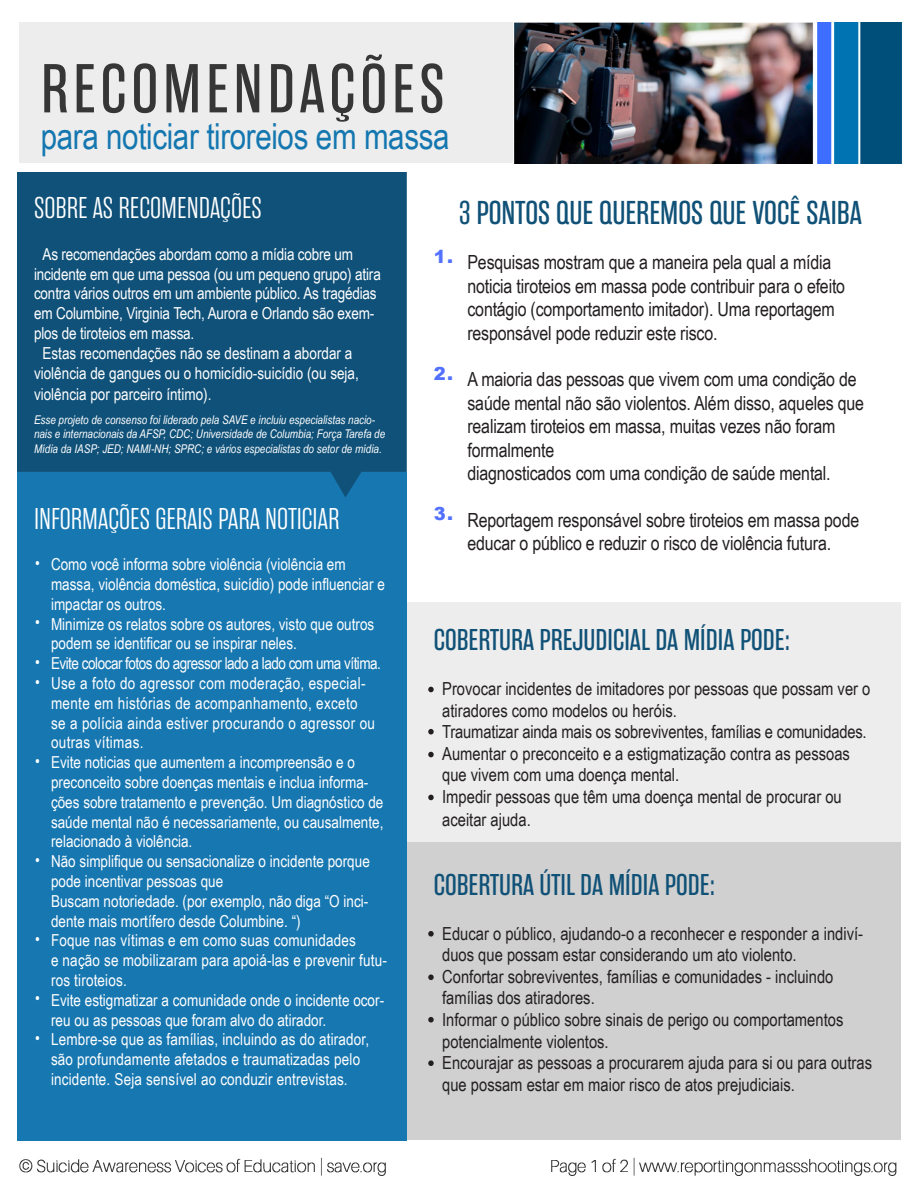
<style>
.page{position:relative;width:918px;height:1188px;background:#fff}
.page>*{position:absolute;margin:0;border:0;box-sizing:border-box;transform-origin:0 0}
.t1{font:69px "Rama Gothic E";letter-spacing:.07em;color:#363636}
.t2{font:36px "Arial Narrow";letter-spacing:-.01em;color:#1477b0}
.t3{font:33px "Rama Gothic E";color:#105177}
.t4{font:30px "Rama Gothic E";color:#105177}
.t5{font:300 30px "Rama Gothic E";color:#fff}
.t6{font:19.5px/23.4px "Arial Narrow";letter-spacing:-.01em;color:#231f20}
.t7{font:18px/21.6px "Arial Narrow";color:#231f20}
.t8{font:900 18px "Arial";color:#5271ff}
.t9{font:16.5px/19.8px "Arial Narrow";color:#fff}
.t10{font:16.5px/19.8px "Arial Narrow";letter-spacing:.02em;color:#fff}
.t11{font:16.5px "Arial Narrow";letter-spacing:-.03em;color:#fff}
.t12{font:italic 12px/14.4px "Arial Narrow";color:#fff}
</style>
<div class="page">
<div style="left:407px;top:603px;width:494px;height:239px;background:#ededed"></div>
<div style="left:407px;top:842px;width:494px;height:298px;background:#d0d0d0"></div>
<div style="left:17px;top:472px;width:390px;height:669px;background:#1777b1"></div>
<div style="left:19px;top:22px;width:494px;height:141px;background:#ededed"></div>
<svg style="left:17px;top:172px;width:390px;height:325px;background:#10537d"></svg>
<img style="left:514px;top:22px;width:388px;height:141px">
<img style="left:19px;top:1157px;width:878px;height:19px">
<svg style="left:428px;top:687px;width:6px;height:5px"></svg>
<svg style="left:428px;top:752px;width:6px;height:5px"></svg>
<svg style="left:428px;top:795px;width:6px;height:5px"></svg>
<svg style="left:428px;top:729px;width:6px;height:6px"></svg>
<svg style="left:428px;top:931px;width:6px;height:6px"></svg>
<svg style="left:428px;top:974px;width:6px;height:6px"></svg>
<svg style="left:428px;top:1017px;width:6px;height:6px"></svg>
<svg style="left:428px;top:1060px;width:6px;height:6px"></svg>
<p class="t1" style="left:41px;top:51px;width:405px">RECOMENDAÇÕES</p>
<p class="t2" style="left:41px;top:110px;width:410px">para noticiar tiroreios em massa</p>
<p class="t5" style="left:34px;top:192px;width:229px">SOBRE AS RECOMENDAÇÕES</p>
<p class="t9" style="left:34px;top:243px;width:348px;text-indent:9px">As recomendações abordam como a mídia cobre um incidente em que uma pessoa (ou um pequeno grupo) atira contra vários outros em um ambiente público. As tragédias em Columbine, Virginia Tech, Aurora e Orlando são exem&shy;plos de tiroteios em massa.</p>
<p class="t9" style="left:34px;top:342px;width:326px;text-align:center">Estas recomendações não se destinam a abordar a violência de gangues ou o homicídio-suicídio (ou seja,</p>
<p class="t9" style="left:34px;top:384px;width:179px">violência por parceiro íntimo).</p>
<p class="t3" style="left:459px;top:195px;width:404px">3 PONTOS QUE QUEREMOS QUE VOCÊ SAIBA</p>
<p class="t6" style="left:468px;top:250px;width:379px">Pesquisas mostram que a maneira pela qual a mídia noticia tiroteios em massa pode contribuir para o efeito contágio (comportamento imitador). Uma reportagem responsável pode reduzir este risco.</p>
<p class="t6" style="left:468px;top:367px;width:398px">A maioria das pessoas que vivem com uma condição de saúde mental não são violentos. Além disso, aqueles que realizam tiroteios em massa, muitas vezes não foram formalmente</p>
<p class="t6" style="left:468px;top:461px;width:365px">diagnosticados com uma condição de saúde mental.</p>
<p class="t6" style="left:468px;top:507px;width:393px">Reportagem responsável sobre tiroteios em massa pode educar o público e reduzir o risco de violência futura.</p>
<p class="t8" style="left:434px;top:244px;width:21px">1.</p>
<p class="t8" style="left:434px;top:361px;width:21px">2.</p>
<p class="t12" style="left:34px;top:412px;width:353px">Esse projeto de consenso foi liderado pela SAVE e incluiu especialistas nacio&shy;nais e internacionais da AFSP, CDC; Universidade de Columbia; Força Tarefa de<br>Mídia da IASP; JED; NAMI-NH; SPRC; e vários especialistas do setor de mídia.</p>
<p class="t5" style="left:34px;top:502px;width:307px">INFORMAÇÕES GERAIS PARA NOTICIAR</p>
<p class="t9" style="left:51px;top:554px;width:335px">Como você informa sobre violência (violência em massa, violência doméstica, suicídio) pode influenciar e impactar os outros.</p>
<p class="t9" style="left:51px;top:613px;width:325px">Minimize os relatos sobre os autores, visto que outros podem se identificar ou se inspirar neles.</p>
<p class="t11" style="left:51px;top:651px;width:332px">Evite colocar fotos do agressor lado a lado com uma vítima.</p>
<p class="t10" style="left:51px;top:673px;width:326px">Use a foto do agressor com moderação, especial&shy;mente em histórias de acompanhamento, exceto se a polícia ainda estiver procurando o agressor ou outras vítimas.</p>
<p class="t9" style="left:51px;top:752px;width:334px">Evite noticias que aumentem a incompreensão e o preconceito sobre doenças mentais e inclua informa&shy;ções sobre tratamento e prevenção. Um diagnóstico de saúde mental não é necessariamente, ou causalmente, relacionado à violência.</p>
<p class="t9" style="left:51px;top:851px;width:320px">Não simplifique ou sensacionalize o incidente porque pode incentivar pessoas que</p>
<p class="t9" style="left:51px;top:890px;width:319px">Buscam notoriedade. (por exemplo, não diga “O inci&shy;dente mais mortífero desde Columbine. “)</p>
<p class="t9" style="left:51px;top:930px;width:337px">Foque nas vítimas e em como suas comunidades<br>e nação se mobilizaram para apoiá-las e prevenir futu&shy;ros tiroteios.</p>
<p class="t9" style="left:51px;top:989px;width:335px">Evite estigmatizar a comunidade onde o incidente ocor&shy;reu ou as pessoas que foram alvo do atirador.</p>
<p class="t9" style="left:51px;top:1029px;width:320px">Lembre-se que as famílias, incluindo as do atirador, são profundamente afetados e traumatizadas pelo incidente. Seja sensível ao conduzir entrevistas.</p>
<p class="t8" style="left:434px;top:500px;width:21px">3.</p>
<p class="t9" style="left:35px;top:552px;width:6px">•</p>
<p class="t9" style="left:35px;top:612px;width:6px">•</p>
<p class="t9" style="left:35px;top:651px;width:6px">•</p>
<p class="t9" style="left:35px;top:671px;width:6px">•</p>
<p class="t4" style="left:434px;top:623px;width:358px">COBERTURA PREJUDICIAL DA MÍDIA PODE:</p>
<p class="t7" style="left:442px;top:677px;width:430px">Provocar incidentes de imitadores por pessoas que possam ver o atiradores como modelos ou heróis.</p>
<p class="t7" style="left:442px;top:720px;width:426px">Traumatizar ainda mais os sobreviventes, famílias e comunidades.</p>
<p class="t7" style="left:442px;top:742px;width:409px">Aumentar o preconceito e a estigmatização contra as pessoas que vivem com uma doença mental.</p>
<p class="t7" style="left:442px;top:784px;width:401px;line-height:23.4px">Impedir pessoas que têm uma doença mental de procurar ou aceitar ajuda.</p>
<p class="t4" style="left:434px;top:868px;width:283px">COBERTURA ÚTIL DA MÍDIA PODE:</p>
<p class="t7" style="left:442px;top:922px;width:422px">Educar o público, ajudando-o a reconhecer e responder a indiví&shy;duos que possam estar considerando um ato violento.</p>
<p class="t7" style="left:442px;top:965px;width:393px">Confortar sobreviventes, famílias e comunidades - incluindo famílias dos atiradores.</p>
<p class="t7" style="left:442px;top:1008px;width:403px">Informar o público sobre sinais de perigo ou comportamentos potencialmente violentos.</p>
<p class="t7" style="left:442px;top:1051px;width:431px">Encourajar as pessoas a procurarem ajuda para si ou para outras que possam estar em maior risco de atos prejudiciais.</p>
<p class="t9" style="left:35px;top:750px;width:6px">•</p>
<p class="t9" style="left:35px;top:849px;width:6px">•</p>
<p class="t9" style="left:35px;top:929px;width:6px">•</p>
<p class="t9" style="left:35px;top:988px;width:6px">•</p>
<p class="t9" style="left:35px;top:1028px;width:6px">•</p>
</div>
